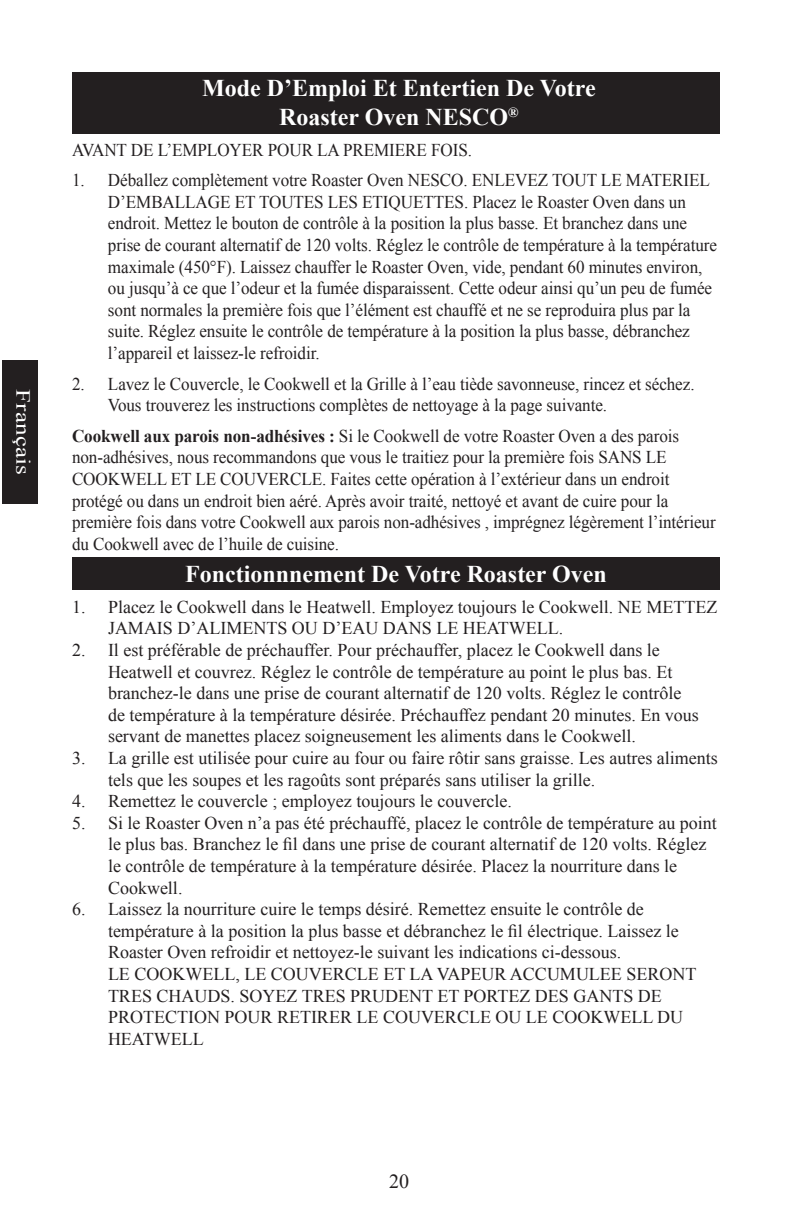
<style>
.page{position:relative;width:792px;height:1224px;background:#fff}
.page>*{position:absolute;margin:0;border:0;box-sizing:border-box;transform-origin:0 0}
.t1{font:700 24px/28.8px "Times New Roman";color:#fff;text-align:center}
.t2{font:20px "Times New Roman";letter-spacing:.005em;color:#fff;scale:1.25 1}
.t3{font:20px "Times New Roman";color:#231f20}
.t4{font:18px/21.6px "Times New Roman";color:#231f20}
.t5{font:18px/21.6px "Times New Roman";color:#231f20;scale:.95 1}
.s1{font-weight:700}
</style>
<div class="page">
<div style="left:2px;top:360px;width:36px;height:144px;background:#231f20"></div>
<div style="left:72px;top:72px;width:648px;height:61px;background:#231f20"></div>
<div style="left:72px;top:558px;width:648px;height:32px;background:#231f20"></div>
<p class="t2" style="left:37px;top:389px;width:70px;rotate:90deg">Français</p>
<h1 class="t1" style="left:202px;top:73px;width:395px">Mode D’Emploi Et Entertien De Votre<br>Roaster Oven NESCO<sup>®</sup></h1>
<p class="t5" style="left:72px;top:139px;width:423px">AVANT DE L’EMPLOYER POUR LA PREMIERE FOIS.</p>
<p class="t5" style="left:108px;top:169px;width:643px;text-indent:-36px">1. Déballez complètement votre Roaster Oven NESCO. ENLEVEZ TOUT LE MATERIEL D’EMBALLAGE ET TOUTES LES ETIQUETTES. Placez le Roaster Oven dans un endroit. Mettez le bouton de contrôle à la position la plus basse. Et branchez dans une prise de courant alternatif de 120 volts. Réglez le contrôle de température à la température maximale (450°F). Laissez chauffer le Roaster Oven, vide, pendant 60 minutes environ, ou jusqu’à ce que l’odeur et la fumée disparaissent. Cette odeur ainsi qu’un peu de fumée sont normales la première fois que l’élément est chauffé et ne se reproduira plus par la suite. Réglez ensuite le contrôle de température à la position la plus basse, débranchez l’appareil et laissez-le refroidir.</p>
<p class="t5" style="left:108px;top:373px;width:619px;text-indent:-36px">2. Lavez le Couvercle, le Cookwell et la Grille à l’eau tiède savonneuse, rincez et séchez.<br>Vous trouverez les instructions complètes de nettoyage à la page suivante.</p>
<p class="t5" style="left:72px;top:425px;width:679px"><span class="s1">Cookwell aux parois non-adhésives :</span> Si le Cookwell de votre Roaster Oven a des parois non-adhésives, nous recommandons que vous le traitiez pour la première fois SANS LE COOKWELL ET LE COUVERCLE. Faites cette opération à l’extérieur dans un endroit protégé ou dans un endroit bien aéré. Après avoir traité, nettoyé et avant de cuire pour la première fois dans votre Cookwell aux parois non-adhésives , imprégnez légèrement l’intérieur du Cookwell avec de l’huile de cuisine.</p>
<h1 class="t1" style="left:185px;top:559px;width:423px">Fonctionnnement De Votre Roaster Oven</h1>
<p class="t4" style="left:108px;top:596px;width:611px;text-indent:-36px">1. Placez le Cookwell dans le Heatwell. Employez toujours le Cookwell. NE METTEZ<br>JAMAIS D’ALIMENTS OU D’EAU DANS LE HEATWELL.</p>
<p class="t4" style="left:108px;top:639px;width:592px;text-indent:-36px">2. Il est préférable de préchauffer. Pour préchauffer, placez le Cookwell dans le Heatwell et couvrez. Réglez le contrôle de température au point le plus bas. Et branchez-le dans une prise de courant alternatif de 120 volts. Réglez le contrôle de température à la température désirée. Préchauffez pendant 20 minutes. En vous servant de manettes placez soigneusement les aliments dans le Cookwell.</p>
<p class="t4" style="left:108px;top:747px;width:611px;text-indent:-36px">3. La grille est utilisée pour cuire au four ou faire rôtir sans graisse. Les autres aliments tels que les soupes et les ragoûts sont préparés sans utiliser la grille.</p>
<p class="t4" style="left:72px;top:790px;width:441px">4. Remettez le couvercle ; employez toujours le couvercle.</p>
<p class="t4" style="left:108px;top:812px;width:610px;text-indent:-36px">5. Si le Roaster Oven n’a pas été préchauffé, placez le contrôle de température au point le plus bas. Branchez le fil dans une prise de courant alternatif de 120 volts. Réglez le contrôle de température à la température désirée. Placez la nourriture dans le Cookwell.</p>
<p class="t4" style="left:108px;top:898px;width:590px;text-indent:-36px">6. Laissez la nourriture cuire le temps désiré. Remettez ensuite le contrôle de température à la position la plus basse et débranchez le fil électrique. Laissez le Roaster Oven refroidir et nettoyez-le suivant les indications ci-dessous.<br>LE COOKWELL, LE COUVERCLE ET LA VAPEUR ACCUMULEE SERONT TRES CHAUDS. SOYEZ TRES PRUDENT ET PORTEZ DES GANTS DE PROTECTION POUR RETIRER LE COUVERCLE OU LE COOKWELL DU HEATWELL</p>
<p class="t3" style="left:389px;top:1168px;width:21px">20</p>
</div>
